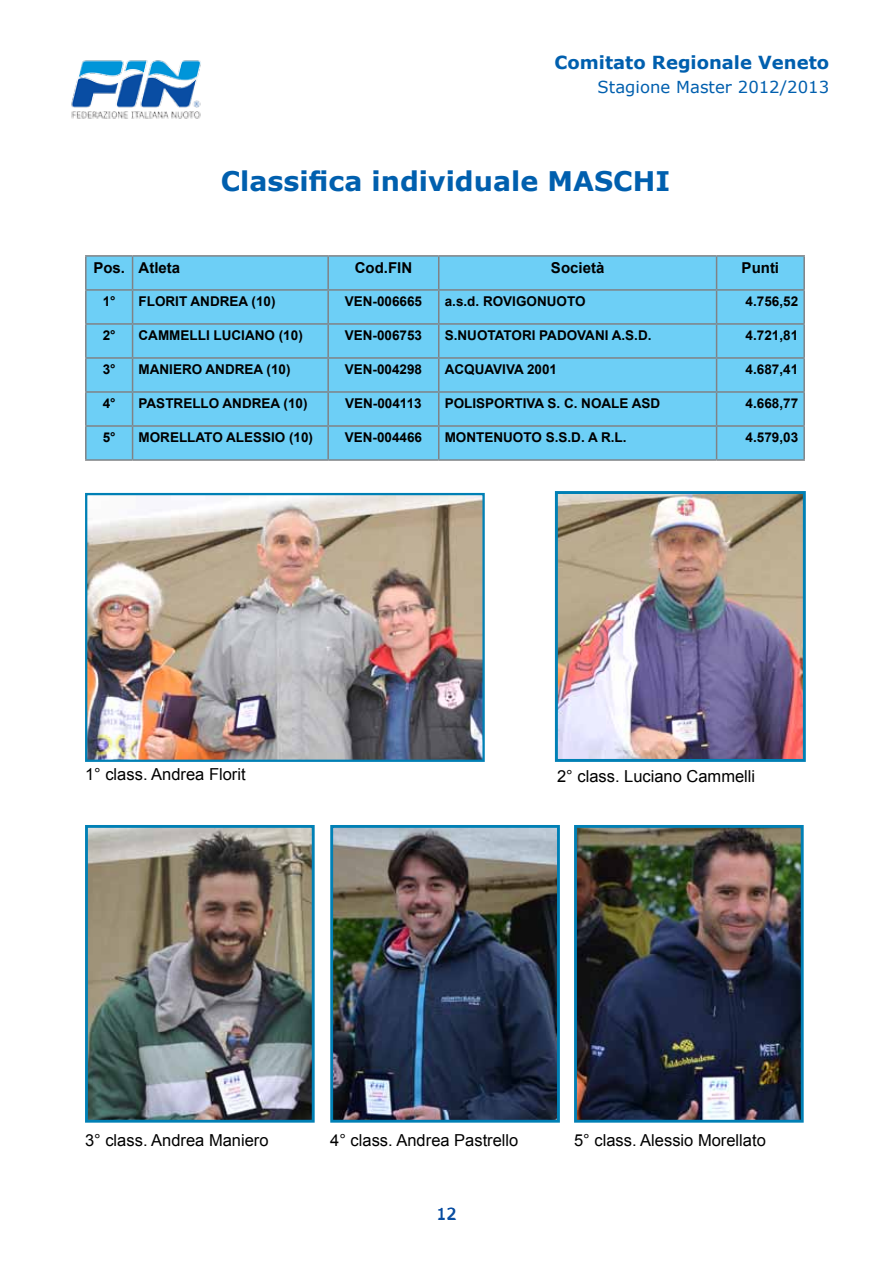
<style>
.page{position:relative;width:893px;height:1263px;background:#fff}
.page>*{position:absolute;margin:0;border:0;box-sizing:border-box;transform-origin:0 0}
.t1{font:700 27px "Verdana";color:#005fae}
.t2{font:700 18px "Verdana";color:#005fae}
.t3{font:16.5px "Arial";color:#000}
.t4{font:16.5px "Verdana";color:#005fae}
.t5{font:16.5px "Verdana";color:#084da1}
.t6{font:700 15px "Arial";color:#000}
.t7{font:700 13.5px "Arial";color:#000}
.s1{font-size:15px}
</style>
<div class="page">
<img style="left:71px;top:60px;width:130px;height:59px">
<div style="left:87px;top:257px;width:716px;height:202px;background:#6dcff6"></div>
<hr style="left:85px;top:255px;width:48px;height:2px;background:#808285">
<hr style="left:85px;top:257px;width:2px;height:32px;background:#808285">
<hr style="left:133px;top:255px;width:195px;height:2px;background:#808285">
<hr style="left:132px;top:257px;width:1px;height:32px;background:#808285">
<hr style="left:328px;top:255px;width:111px;height:2px;background:#808285">
<hr style="left:327px;top:257px;width:2px;height:32px;background:#808285">
<hr style="left:439px;top:255px;width:278px;height:2px;background:#808285">
<hr style="left:438px;top:257px;width:1px;height:32px;background:#808285">
<hr style="left:717px;top:255px;width:88px;height:2px;background:#808285">
<hr style="left:716px;top:257px;width:1px;height:32px;background:#808285">
<hr style="left:803px;top:257px;width:2px;height:32px;background:#808285">
<hr style="left:85px;top:289px;width:48px;height:2px;background:#808285">
<hr style="left:85px;top:291px;width:2px;height:32px;background:#808285">
<hr style="left:133px;top:289px;width:195px;height:2px;background:#808285">
<hr style="left:132px;top:291px;width:1px;height:32px;background:#808285">
<hr style="left:328px;top:289px;width:111px;height:2px;background:#808285">
<hr style="left:327px;top:291px;width:2px;height:32px;background:#808285">
<hr style="left:439px;top:289px;width:278px;height:2px;background:#808285">
<hr style="left:438px;top:291px;width:1px;height:32px;background:#808285">
<hr style="left:717px;top:289px;width:88px;height:2px;background:#808285">
<hr style="left:716px;top:291px;width:1px;height:32px;background:#808285">
<hr style="left:803px;top:291px;width:2px;height:32px;background:#808285">
<hr style="left:85px;top:323px;width:48px;height:2px;background:#808285">
<hr style="left:85px;top:325px;width:2px;height:32px;background:#808285">
<hr style="left:133px;top:323px;width:195px;height:2px;background:#808285">
<hr style="left:132px;top:325px;width:1px;height:32px;background:#808285">
<hr style="left:328px;top:323px;width:111px;height:2px;background:#808285">
<hr style="left:327px;top:325px;width:2px;height:32px;background:#808285">
<hr style="left:439px;top:323px;width:278px;height:2px;background:#808285">
<hr style="left:438px;top:325px;width:1px;height:32px;background:#808285">
<hr style="left:717px;top:323px;width:88px;height:2px;background:#808285">
<hr style="left:716px;top:325px;width:1px;height:32px;background:#808285">
<hr style="left:803px;top:325px;width:2px;height:32px;background:#808285">
<hr style="left:85px;top:357px;width:48px;height:2px;background:#808285">
<hr style="left:85px;top:359px;width:2px;height:32px;background:#808285">
<hr style="left:133px;top:357px;width:195px;height:2px;background:#808285">
<hr style="left:132px;top:359px;width:1px;height:32px;background:#808285">
<hr style="left:328px;top:357px;width:111px;height:2px;background:#808285">
<hr style="left:327px;top:359px;width:2px;height:32px;background:#808285">
<hr style="left:439px;top:357px;width:278px;height:2px;background:#808285">
<hr style="left:438px;top:359px;width:1px;height:32px;background:#808285">
<hr style="left:717px;top:357px;width:88px;height:2px;background:#808285">
<hr style="left:716px;top:359px;width:1px;height:32px;background:#808285">
<hr style="left:803px;top:359px;width:2px;height:32px;background:#808285">
<hr style="left:85px;top:391px;width:48px;height:2px;background:#808285">
<hr style="left:85px;top:393px;width:2px;height:32px;background:#808285">
<hr style="left:133px;top:391px;width:195px;height:2px;background:#808285">
<hr style="left:132px;top:393px;width:1px;height:32px;background:#808285">
<hr style="left:328px;top:391px;width:111px;height:2px;background:#808285">
<hr style="left:327px;top:393px;width:2px;height:32px;background:#808285">
<hr style="left:439px;top:391px;width:278px;height:2px;background:#808285">
<hr style="left:438px;top:393px;width:1px;height:32px;background:#808285">
<hr style="left:717px;top:391px;width:88px;height:2px;background:#808285">
<hr style="left:716px;top:393px;width:1px;height:32px;background:#808285">
<hr style="left:803px;top:393px;width:2px;height:32px;background:#808285">
<hr style="left:85px;top:425px;width:48px;height:2px;background:#808285">
<hr style="left:85px;top:427px;width:2px;height:32px;background:#808285">
<hr style="left:133px;top:425px;width:195px;height:2px;background:#808285">
<hr style="left:132px;top:427px;width:1px;height:32px;background:#808285">
<hr style="left:328px;top:425px;width:111px;height:2px;background:#808285">
<hr style="left:327px;top:427px;width:2px;height:32px;background:#808285">
<hr style="left:439px;top:425px;width:278px;height:2px;background:#808285">
<hr style="left:438px;top:427px;width:1px;height:32px;background:#808285">
<hr style="left:717px;top:425px;width:88px;height:2px;background:#808285">
<hr style="left:716px;top:427px;width:1px;height:32px;background:#808285">
<hr style="left:803px;top:427px;width:2px;height:32px;background:#808285">
<hr style="left:85px;top:459px;width:48px;height:2px;background:#808285">
<hr style="left:133px;top:459px;width:195px;height:2px;background:#808285">
<hr style="left:328px;top:459px;width:111px;height:2px;background:#808285">
<hr style="left:439px;top:459px;width:278px;height:2px;background:#808285">
<hr style="left:717px;top:459px;width:88px;height:2px;background:#808285">
<img style="left:559px;top:495px;width:243px;height:263px">
<div style="left:555px;top:491px;width:251px;height:271px;border:3px solid #0080b5"></div>
<img style="left:334px;top:829px;width:222px;height:290px">
<div style="left:330px;top:825px;width:230px;height:298px;border:3px solid #0080b5"></div>
<img style="left:89px;top:829px;width:222px;height:290px">
<div style="left:85px;top:825px;width:230px;height:298px;border:3px solid #0080b5"></div>
<img style="left:578px;top:829px;width:222px;height:290px">
<div style="left:574px;top:825px;width:230px;height:298px;border:3px solid #0080b5"></div>
<img style="left:88px;top:496px;width:394px;height:263px">
<div style="left:85px;top:493px;width:400px;height:269px;border:2px solid #0080b5"></div>
<h2 class="t2" style="left:554px;top:50px;width:276px">Comitato Regionale Veneto</h2>
<p class="t4" style="left:598px;top:76px;width:233px">Stagione Master 2012/2013</p>
<h1 class="t1" style="left:221px;top:162px;width:451px">Classifica individuale MASCHI</h1>
<p class="t6" style="left:93px;top:258px;width:88px">Pos. Atleta</p>
<p class="t6" style="left:355px;top:258px;width:59px">Cod.FIN</p>
<p class="t6" style="left:551px;top:258px;width:55px">Società</p>
<p class="t6" style="left:742px;top:258px;width:39px">Punti</p>
<p class="t7" style="left:103px;top:292px;width:14px">1°</p>
<p class="t7" style="left:139px;top:292px;width:138px">FLORIT ANDREA (10)</p>
<p class="t7" style="left:345px;top:292px;width:79px">VEN-006665</p>
<p class="t7" style="left:445px;top:292px;width:142px">a.s.d. ROVIGONUOTO</p>
<p class="t7" style="left:746px;top:292px;width:54px">4.756,52</p>
<p class="t7" style="left:103px;top:326px;width:14px">2°</p>
<p class="t7" style="left:139px;top:326px;width:166px">CAMMELLI LUCIANO (10)</p>
<p class="t7" style="left:345px;top:326px;width:79px">VEN-006753</p>
<p class="t7" style="left:445px;top:326px;width:208px">S.NUOTATORI PADOVANI A.S.D.</p>
<p class="t7" style="left:746px;top:326px;width:54px">4.721,81</p>
<p class="t7" style="left:103px;top:360px;width:14px">3°</p>
<p class="t7" style="left:139px;top:360px;width:154px">MANIERO ANDREA (10)</p>
<p class="t7" style="left:345px;top:360px;width:79px">VEN-004298</p>
<p class="t7" style="left:445px;top:360px;width:114px">ACQUAVIVA 2001</p>
<p class="t7" style="left:746px;top:360px;width:54px">4.687,41</p>
<p class="t7" style="left:103px;top:394px;width:14px">4°</p>
<p class="t7" style="left:139px;top:394px;width:171px">PASTRELLO ANDREA (10)</p>
<p class="t7" style="left:345px;top:394px;width:78px">VEN-004113</p>
<p class="t7" style="left:445px;top:394px;width:217px">POLISPORTIVA S. C. NOALE ASD</p>
<p class="t7" style="left:746px;top:394px;width:54px">4.668,77</p>
<p class="t7" style="left:103px;top:428px;width:14px">5°</p>
<p class="t7" style="left:139px;top:428px;width:176px">MORELLATO ALESSIO (10)</p>
<p class="t7" style="left:345px;top:428px;width:79px">VEN-004466</p>
<p class="t7" style="left:445px;top:428px;width:183px">MONTENUOTO S.S.D. A R.L.</p>
<p class="t7" style="left:746px;top:428px;width:54px">4.579,03</p>
<p class="t3" style="left:85px;top:764px;width:162px">1° class. Andrea Florit</p>
<p class="t3" style="left:557px;top:766px;width:200px">2° class. Luciano Cammelli</p>
<p class="t3" style="left:85px;top:1129px;width:185px">3° class. Andrea Maniero</p>
<p class="t3" style="left:330px;top:1129px;width:190px">4° class. Andrea Pastrello</p>
<p class="t3" style="left:574px;top:1129px;width:193px">5° class. Alessio Morellato</p>
<p class="t5" style="left:436px;top:1203px;width:22px">12<span class="s1">12</span></p>
</div>
